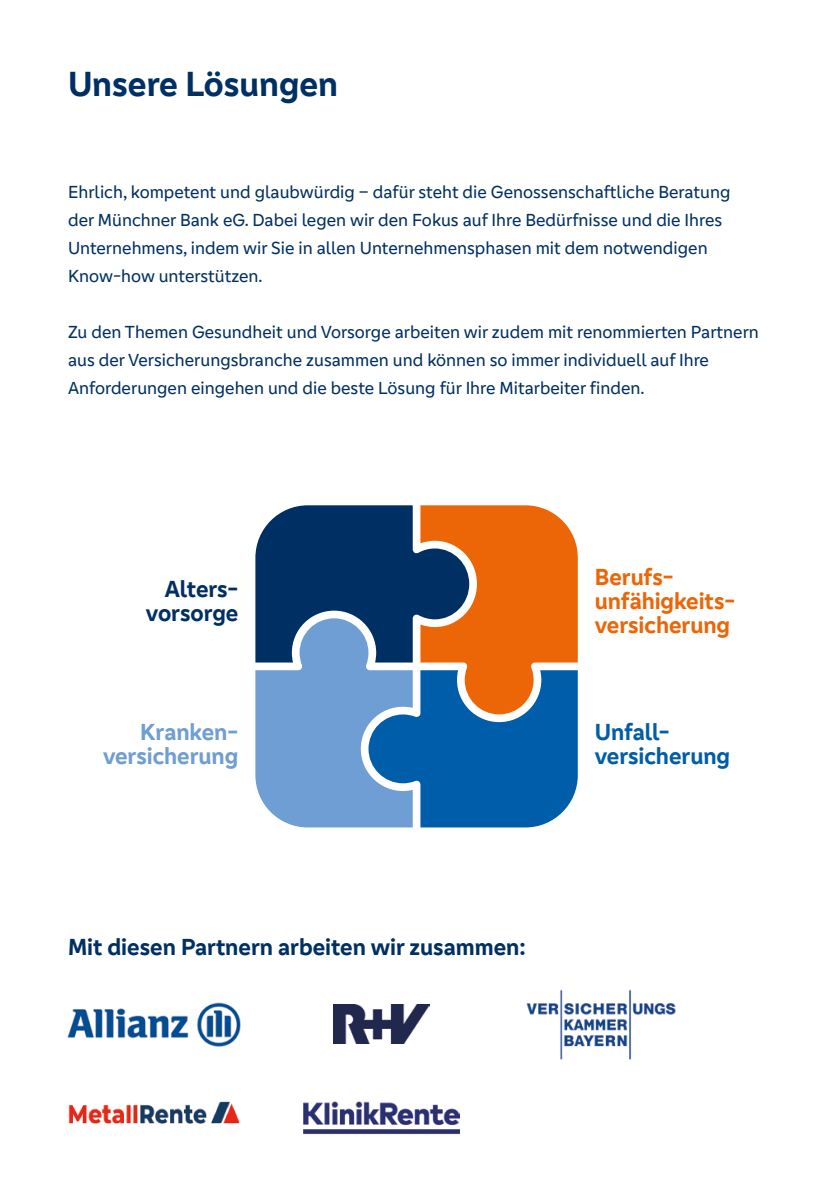
<style>
.page{position:relative;width:840px;height:1191px;background:#fff}
.page>*{position:absolute;margin:0;border:0;box-sizing:border-box;transform-origin:0 0}
.t1{font:700 36px "Genos GFG";color:#003063}
.t2{font:700 24px/24px "Genos GFG";color:#003063;text-align:right}
.t3{font:700 24px/24px "Genos GFG";letter-spacing:-.005em;color:#ec6608}
.t4{font:700 24px/24px "Genos GFG";color:#6f9ed4;text-align:right}
.t5{font:700 24px/24px "Genos GFG";letter-spacing:-.005em;color:#005da9}
.t6{font:18px/28px "Genos GFG";color:#003063}
</style>
<div class="page">
<svg style="left:255px;top:505px;width:322px;height:322px;background:#657287"></svg>
<img style="left:67px;top:1002px;width:174px;height:45px">
<img style="left:526px;top:989px;width:150px;height:71px">
<img style="left:333px;top:1004px;width:96px;height:39px">
<img style="left:68px;top:1101px;width:171px;height:22px">
<img style="left:303px;top:1101px;width:156px;height:34px">
<h1 class="t1" style="left:68px;top:63px;width:271px">Unsere Lösungen</h1>
<p class="t6" style="left:68px;top:178px;width:663px">Ehrlich, kompetent und glaubwürdig – dafür steht die Genossenschaftliche Beratung der Münchner Bank eG. Dabei legen wir den Fokus auf Ihre Bedürfnisse und die Ihres Unternehmens, indem wir Sie in allen Unternehmensphasen mit dem notwendigen Know-how unterstützen.</p>
<p class="t6" style="left:68px;top:318px;width:692px">Zu den Themen Gesundheit und Vorsorge arbeiten wir zudem mit renommierten Partnern aus der Versicherungsbranche zusammen und können so immer individuell auf Ihre<br>Anforderungen eingehen und die beste Lösung für Ihre Mitarbeiter finden.</p>
<h2 class="t2" style="left:146px;top:577px;width:94px">Alters&shy;vorsorge</h2>
<h2 class="t4" style="left:103px;top:720px;width:137px">Kranken&shy;versicherung</h2>
<h2 class="t2" style="left:68px;top:935px;width:459px">Mit diesen Partnern arbeiten wir zusammen:</h2>
<h2 class="t3" style="left:594px;top:565px;width:142px">Berufs&shy;unfähigkeits&shy;versicherung</h2>
<h2 class="t5" style="left:594px;top:720px;width:137px">Unfall&shy;versicherung</h2>
</div>
